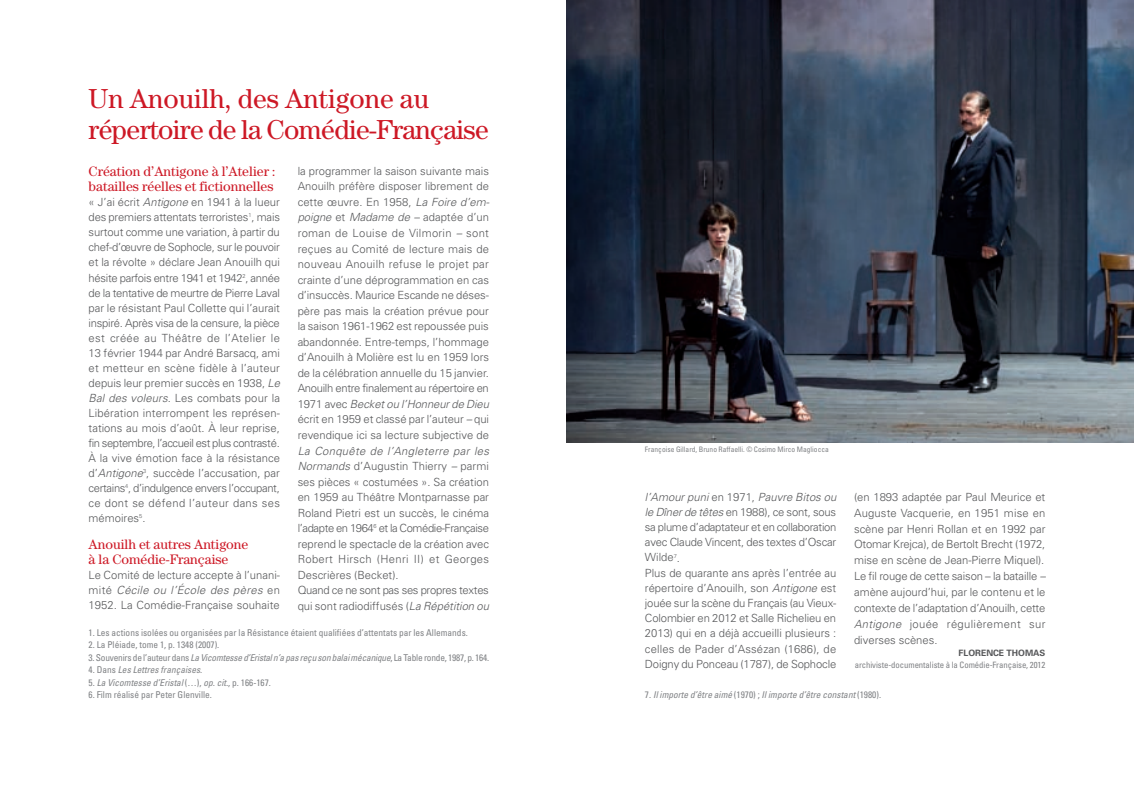
<style>
.page{position:relative;width:1134px;height:798px;background:#fff}
.page>*{position:absolute;margin:0;border:0;box-sizing:border-box;transform-origin:0 0}
.t1{font:27.5px/31.2px "Century Std";letter-spacing:-.02em;color:#cd1825}
.t2{font:13.75px/15px "Century Std";color:#cd1825}
.t3{font:300 11.25px/15.5px "Univers";color:#57585a;text-align:justify}
.t4{font:condensed 9.38px "Univers";color:#808285}
.t5{font:italic condensed 9.38px "Univers";color:#808285}
.t6{font:condensed 9.38px "Univers";letter-spacing:-.02em;color:#808285}
.t7{font:condensed 8.75px "Univers";letter-spacing:-.01em;color:#808285}
.t8{font:700 8.75px "Univers";color:#57585a}
.t9{font:condensed 7.5px "Univers";color:#808285}
.s1{font-style:italic}
.s2{font-style:normal}
.s3{font-family:"Helvetica"}
</style>
<div class="page">
<img style="left:567px;top:0;width:567px;height:442px">
<h1 class="t1" style="left:89px;top:85px;width:402px">Un Anouilh, des Antigone au répertoire de la Comédie-Française</h1>
<p class="t2" style="left:89px;top:165px;width:188px">Création d’Antigone à l’Atelier : batailles réelles et fictionnelles</p>
<p class="t3" style="left:89px;top:196px;width:193px;line-height:15px">« J’ai écrit <span class="s1">Antigone</span> en 1941 à la lueur des premiers attentats terroristes<sup>1</sup>, mais surtout comme une variation, à partir du chef-d’œuvre de Sophocle, sur le pouvoir et la révolte » déclare Jean Anouilh qui hésite parfois entre 1941 et 1942<sup>2</sup>, année de la tentative de meurtre de Pierre Laval par le résistant Paul Collette qui l’aurait inspiré. Après visa de la censure, la pièce est créée au Théâtre de l’Atelier le 13 février 1944 par André Barsacq, ami et metteur en scène fidèle à l’auteur depuis leur premier succès en 1938, <span class="s1">Le Bal des voleurs</span>. Les combats pour la Libération interrompent les représen&shy;tations au mois d’août. À leur reprise, fin septembre, l’accueil est plus contrasté.<br>À la vive émotion face à la résistance d’<span class="s1">Antigone</span><sup>3</sup>, succède l’accusation, par certains<sup>4</sup>, d’indulgence envers l’occupant, ce dont se défend l’auteur dans ses mémoires<sup>5</sup>.</p>
<p class="t2" style="left:89px;top:538px;width:161px">Anouilh et autres Antigone à la Comédie-Française</p>
<p class="t3" style="left:89px;top:568px;width:193px;line-height:15px">Le Comité de lecture accepte à l’unani&shy;mité <span class="s1">Cécile ou l’École des pères</span> en 1952<span class="s1">.</span> La Comédie-Française souhaite</p>
<p class="t3" style="left:298px;top:164px;width:193px">la programmer la saison suivante mais Anouilh préfère disposer librement de cette œuvre. En 1958, <span class="s1">La Foire d’em&shy;poigne</span> et <span class="s1">Madame de –</span> adaptée d’un roman de Louise de Vilmorin <span class="s1">–</span> sont reçues au Comité de lecture mais de nouveau Anouilh refuse le projet par crainte d’une déprogrammation en cas d’insuccès. Maurice Escande ne déses&shy;père pas mais la création prévue pour la saison 1961-1962 est repoussée puis abandonnée. Entre-temps, l’hommage d’Anouilh à Molière est lu en 1959 lors de la célébration annuelle du 15 janvier.<br>Anouilh entre finalement au répertoire en 1971 avec <span class="s1">Becket ou l’Honneur de Dieu </span>écrit en 1959 et classé par l’auteur <span class="s1">–</span> qui revendique ici sa lecture subjective de</p>
<p class="t3" style="left:298px;top:443px;width:193px;text-align:left"><span class="s1">La Conquête de l’Angleterre par les Normands</span> d’Augustin Thierry <span class="s1">–</span> parmi ses pièces « costumées ». Sa création en 1959 au Théâtre Montparnasse par Roland Pietri est un succès, le cinéma l’adapte en 1964<sup>6</sup> et la Comédie-Française reprend le spectacle de la création avec Robert Hirsch (Henri II) et Georges Descrières (Becket).<br>Quand ce ne sont pas ses propres textes qui sont radiodiffusés (<span class="s1">La Répétition ou</span></p>
<p class="t4" style="left:89px;top:629px;width:381px">1. Les actions isolées ou organisées par la Résistance étaient qualifiées d’attentats par les Allemands.</p>
<p class="t4" style="left:89px;top:641px;width:132px">2. La Pléiade, tome 1, p. 1348 (2007).</p>
<p class="t6" style="left:89px;top:654px;width:402px">3. Souvenirs de l’auteur dans <span class="s1">La Vicomtesse d’Eristal n’a pas reçu son balai mécanique</span>, La Table ronde, 1987, p. 164.</p>
<p class="t5" style="left:89px;top:666px;width:115px"><span class="s2">4. Dans</span> Les Lettres françaises<span class="s2">.</span></p>
<p class="t5" style="left:89px;top:679px;width:184px"><span class="s2">5.</span> La Vicomtesse d’Eristal <span class="s2">(…),</span> op. cit.<span class="s2">, p. 166-167.</span></p>
<p class="t4" style="left:89px;top:691px;width:125px">6. Film réalisé par Peter Glenville.</p>
<p class="t9" style="left:645px;top:446px;width:185px">Françoise Gillard, Bruno Raffaelli. © Cosimo Mirco Magliocca</p>
<p class="t3" style="left:645px;top:490px;width:193px;line-height:15.1px;text-align:left"><span class="s1">l’Amour puni</span> en 1971, <span class="s1">Pauvre Bitos ou le Dîner de têtes</span> en 1988), ce sont, sous sa plume d’adaptateur et en collaboration avec Claude Vincent, des textes d’Oscar Wilde<sup>7</sup>.<br>Plus de quarante ans après l’entrée au répertoire d’Anouilh, son <span class="s1">Antigone</span> est jouée sur la scène du Français (au Vieux-Colombier en 2012 et Salle Richelieu en 2013) qui en a déjà accueilli plusieurs : celles de Pader d’Assézan (1686), de Doigny du Ponceau (1787), de Sophocle</p>
<p class="t3" style="left:854px;top:489px;width:193px;line-height:15.9px">(en 1893 adaptée par Paul Meurice et Auguste Vacquerie, en 1951 mise en scène par Henri Rollan et en 1992 par Otomar Krej<span class="s3">c</span>a), de Bertolt Brecht (1972, mise en scène de Jean-Pierre Miquel).<br>Le fil rouge de cette saison – la bataille <span class="s1">– </span>amène aujourd’hui, par le contenu et le contexte de l’adaptation d’Anouilh, cette <span class="s1">Antigone</span> jouée régulièrement sur diverses scènes.</p>
<p class="t8" style="left:959px;top:649px;width:88px">FLORENCE THOMAS</p>
<p class="t7" style="left:855px;top:661px;width:192px">archiviste-documentaliste à la Comédie-Française, 2012</p>
<p class="t5" style="left:645px;top:691px;width:238px"><span class="s2">7.</span> Il importe d’être aimé <span class="s2">(1970) ;</span> Il importe d’être constant <span class="s2">(1980).</span></p>
</div>
